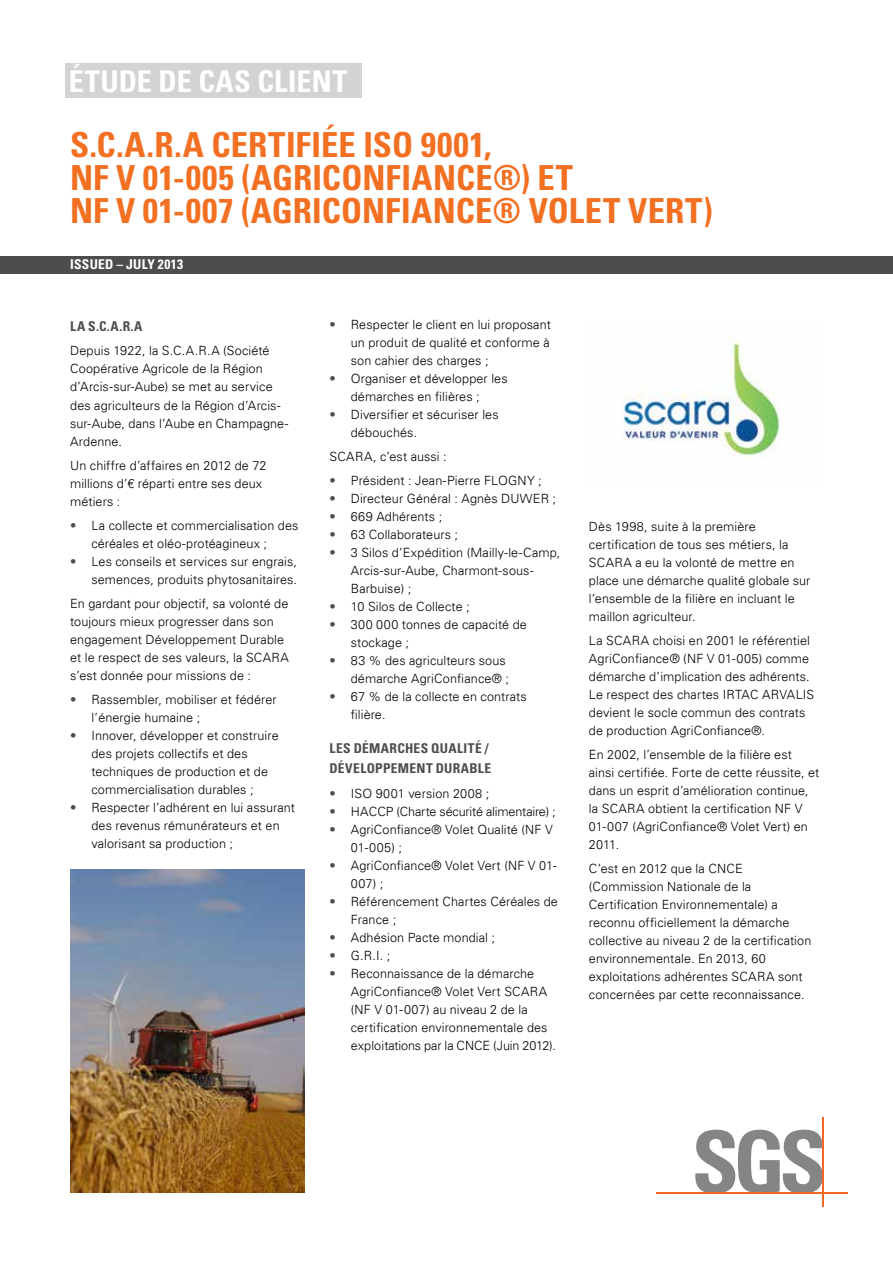
<style>
.page{position:relative;width:893px;height:1263px;background:#fff}
.page>*{position:absolute;margin:0;border:0;box-sizing:border-box;transform-origin:0 0}
.t1{font:700 condensed 34.5px/33px "Univers LT";letter-spacing:.015em;color:#f36f21}
.t2{font:700 condensed 30px "Univers LT";letter-spacing:.01em;color:#fff}
.t3{font:700 condensed 13.5px "Univers LT";letter-spacing:.025em;color:#4d4d4f}
.t4{font:700 condensed 13.5px "Univers LT";letter-spacing:.03em;color:#fff}
.t5{font:300 12.75px/18px "Univers LT";letter-spacing:.01em;color:#000}
.t6{font:300 12.75px "Univers LT";letter-spacing:-.015em;color:#000}
.s1{color:#4d4d4f}
</style>
<div class="page">
<svg style="left:695px;top:1130px;width:127px;height:62px"></svg>
<hr style="left:657px;top:1192px;width:191px;height:2px;background:#f26722">
<hr style="left:822px;top:1117px;width:2px;height:89px;background:#f26722">
<div style="left:65px;top:64px;width:296px;height:34px;background:#d1d3d4"></div>
<div style="left:0;top:256px;width:893px;height:17px;background:#4d4d4f"></div>
<img style="left:623px;top:337px;width:157px;height:121px">
<img style="left:71px;top:870px;width:233px;height:323px">
<h2 class="t2" style="left:69px;top:63px;width:280px">ÉTUDE DE CAS CLIENT</h2>
<h1 class="t1" style="left:70px;top:128px;width:644px">S.C.A.R.A CERTI FIÉE ISO 9001,<br>NF V 01-005 (AGRICO NFIANCE®) ET<br>NF V 01-007 (AGRICO NFIANCE® VOLET VERT)</h1>
<p class="t4" style="left:70px;top:256px;width:8px">ISSUED</p>
<p class="t4" style="left:117px;top:256px;width:68px">– JUL Y 2013</p>
<p class="t3" style="left:70px;top:318px;width:74px">LA S.C.A.R.A</p>
<p class="t5" style="left:70px;top:342px;width:220px">Depuis 1922, la S.C.A.R.A (Société<br>Coopérative Agricole de la Région d’Arcis-sur-Aube) se met au service des agriculteurs de la Région d’Arcis&shy;sur-Aube, dans l’Aube en Champagne-<br>Ardenne.</p>
<p class="t5" style="left:70px;top:456px;width:198px">Un chiffre d’affaires en 2012 de 72 millions d’€ réparti entre ses deux métiers :</p>
<p class="t5" style="left:91px;top:516px;width:209px;text-indent:-21px"><span class="s1">•</span> La collecte et commercialisation des céréales et oléo-protéagineux ;</p>
<p class="t5" style="left:70px;top:552px;width:228px;text-align:right"><span class="s1">•</span> Les conseils et services sur engrais, semences, produits phytosanitaires.</p>
<p class="t5" style="left:70px;top:594px;width:220px">En gardant pour objectif, sa volonté de toujours mieux progresser dans son engagement Développement Durable et le respect de ses valeurs, la SCARA s’est donnée pour missions de :</p>
<p class="t5" style="left:91px;top:690px;width:187px;text-indent:-21px"><span class="s1">•</span> Rassembler, mobiliser et fédérer l’énergie humaine ;</p>
<p class="t5" style="left:91px;top:726px;width:189px;text-indent:-21px"><span class="s1">•</span> Innover, développer et construire des projets collectifs et des techniques de production et de commercialisation durables ;</p>
<p class="t5" style="left:91px;top:798px;width:205px;text-indent:-21px"><span class="s1">•</span> Respecter l’adhérent en lui assurant des revenus rémunérateurs et en valorisant sa production ;</p>
<p class="t5" style="left:351px;top:316px;width:202px;text-align:justify;text-indent:-21px"><span class="s1">•</span> Respecter le client en lui proposant un produit de qualité et conforme à son cahier des charges ;</p>
<p class="t5" style="left:330px;top:370px;width:180px;text-align:center"><span class="s1">•</span> Organiser et développer les démarches en filières ;</p>
<p class="t5" style="left:351px;top:406px;width:149px;text-indent:-21px"><span class="s1">•</span> Diversifier et sécuriser les débouchés.</p>
<p class="t5" style="left:330px;top:448px;width:119px">SCARA, c’est aussi :</p>
<p class="t5" style="left:330px;top:472px;width:214px"><span class="s1">•</span> Président : Jean-Pierre FLOGNY ;</p>
<p class="t5" style="left:330px;top:490px;width:228px"><span class="s1">•</span> Directeur Général : Agnès DUWER ;</p>
<p class="t5" style="left:330px;top:508px;width:114px"><span class="s1">•</span> 669 Adhérents ;</p>
<p class="t5" style="left:330px;top:526px;width:130px"><span class="s1">•</span> 63 Collaborateurs ;</p>
<p class="t5" style="left:351px;top:544px;width:211px;text-indent:-21px"><span class="s1">•</span> 3 Silos d’Expédition (Mailly-le-Camp,<br>Arcis-sur-Aube, Charmont-sous-<br>Barbuise) ;</p>
<p class="t5" style="left:330px;top:598px;width:142px"><span class="s1">•</span> 10 Silos de Collecte ;</p>
<p class="t5" style="left:351px;top:616px;width:178px;text-indent:-21px"><span class="s1">•</span> 300 000 tonnes de capacité de stockage ;</p>
<p class="t5" style="left:330px;top:652px;width:181px;text-align:right"><span class="s1">•</span> 83 % des agriculteurs sous démarche AgriConfiance® ;</p>
<p class="t5" style="left:351px;top:688px;width:178px;text-indent:-21px"><span class="s1">•</span> 67 % de la collecte en contrats filière.</p>
<p class="t3" style="left:330px;top:740px;width:8px">LES</p>
<p class="t3" style="left:354px;top:740px;width:89px">DÉMARCHES QUALIT</p>
<p class="t3" style="left:475px;top:740px;width:15px">É /</p>
<p class="t3" style="left:330px;top:760px;width:89px">DÉVELOPPEMENT</p>
<p class="t3" style="left:436px;top:760px;width:46px">DURABLE</p>
<p class="t5" style="left:330px;top:784px;width:161px"><span class="s1">•</span> ISO 9001 version 2008 ;</p>
<p class="t6" style="left:330px;top:804px;width:228px"><span class="s1">•</span> HACCP (Charte sécurité alimentaire) ;</p>
<p class="t5" style="left:351px;top:820px;width:203px;text-indent:-21px"><span class="s1">•</span> AgriConfiance® Volet Qualité (NF V<br>01-005) ;</p>
<p class="t5" style="left:351px;top:856px;width:207px;text-indent:-21px"><span class="s1">•</span> AgriConfiance® Volet Vert (NF V 01-<br>007) ;</p>
<p class="t5" style="left:351px;top:892px;width:209px;text-indent:-21px"><span class="s1">•</span> Référencement Chartes Céréales de<br>France ;</p>
<p class="t5" style="left:330px;top:928px;width:167px"><span class="s1">•</span> Adhésion Pacte mondial ;</p>
<p class="t5" style="left:330px;top:946px;width:62px"><span class="s1">•</span> G.R.I. ;</p>
<p class="t5" style="left:351px;top:964px;width:207px;text-indent:-21px"><span class="s1">•</span> Reconnaissance de la démarche AgriConfiance® Volet Vert SCARA (NF V 01-007) au niveau 2 de la certification environnementale des exploitations par la CNCE (Juin 2012).</p>
<p class="t5" style="left:589px;top:518px;width:223px">Dès 1998, suite à la première certification de tous ses métiers, la SCARA a eu la volonté de mettre en place une démarche qualité globale sur l’ensemble de la filière en incluant le maillon agriculteur.</p>
<p class="t5" style="left:589px;top:632px;width:227px">La SCARA choisi en 2001 le référentiel AgriConfiance® (NF V 01-005) comme démarche d’implication des adhérents.<br>Le respect des chartes IRTAC ARVALIS devient le socle commun des contrats de production AgriConfiance®.</p>
<p class="t5" style="left:589px;top:746px;width:232px">En 2002, l’ensemble de la filière est ainsi certifiée. Forte de cette réussite, et dans un esprit d’amélioration continue, la SCARA obtient la certification NF V 01-007 (AgriConfiance® Volet Vert) en 2011.</p>
<p class="t5" style="left:589px;top:860px;width:224px">C’est en 2012 que la CNCE (Commission Nationale de la Certification Environnementale) a reconnu officiellement la démarche collective au niveau 2 de la certification environnementale. En 2013, 60 exploitations adhérentes SCARA sont concernées par cette reconnaissance.</p>
</div>
